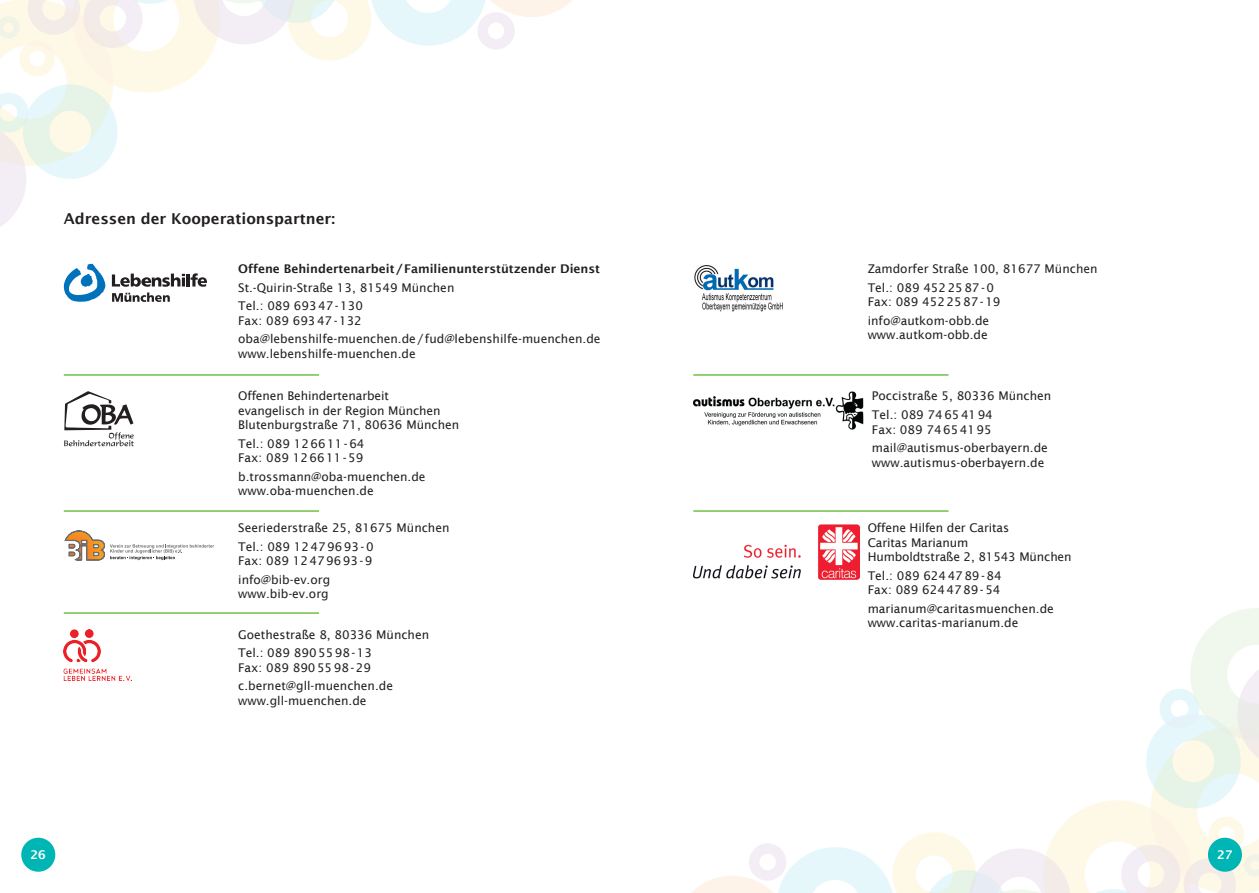
<style>
.page{position:relative;width:1259px;height:893px;background:#fff}
.page>*{position:absolute;margin:0;border:0;box-sizing:border-box;transform-origin:0 0}
.t1{font:600 15px "Lucida Sans";color:#231f20}
.t2{font:12px/18.6px "Lucida Sans";color:#231f20}
.t3{font:600 12px "Lucida Sans";color:#231f20}
.t4{font:600 12px "Lucida Sans";color:#fff}
</style>
<div class="page">
<svg style="left:691px;top:608px;width:568px;height:285px"></svg>
<svg style="left:0;top:0;width:572px;height:227px"></svg>
<div style="left:21px;top:838px;width:34px;height:34px;background:#00b6b5;border-radius:50%"></div>
<div style="left:1208px;top:838px;width:34px;height:34px;background:#00b6b5;border-radius:50%"></div>
<svg style="left:65px;top:531px;width:149px;height:29px"></svg>
<svg style="left:64px;top:264px;width:41px;height:38px"></svg>
<svg style="left:112px;top:273px;width:95px;height:29px"></svg>
<svg style="left:64px;top:391px;width:70px;height:55px"></svg>
<img style="left:64px;top:629px;width:68px;height:51px">
<img style="left:694px;top:265px;width:89px;height:47px">
<hr style="left:64px;top:374px;width:255px;height:2px;background:#70bf47">
<hr style="left:64px;top:510px;width:255px;height:2px;background:#70bf47">
<hr style="left:64px;top:612px;width:255px;height:2px;background:#70bf47">
<hr style="left:693px;top:374px;width:255px;height:2px;background:#70bf47">
<img style="left:693px;top:391px;width:170px;height:38px">
<hr style="left:693px;top:510px;width:255px;height:2px;background:#70bf47">
<img style="left:693px;top:524px;width:166px;height:55px">
<p class="t1" style="left:64px;top:210px;width:273px">Adressen der Kooperationspartner:</p>
<p class="t3" style="left:238px;top:262px;width:363px">Offene Behindertenarbeit/Familienunterstützender Dienst</p>
<p class="t2" style="left:238px;top:278px;width:218px">St.-Quirin-Straße 13, 81549 München<br>Tel. : 089 69347-130</p>
<p class="t2" style="left:238px;top:311px;width:364px">Fax: 089 69347-132<br>oba@lebenshilfe-muenchen.de/ fud@lebenshilfe-muenchen.de</p>
<p class="t2" style="left:238px;top:344px;width:179px">www. lebenshilfe-muenchen.de</p>
<p class="t2" style="left:238px;top:389px;width:223px;line-height:14.4px">Offenen Behindertenarbeit<br>evangelisch in der Region München<br>Blutenburgstraße 71, 80636 München</p>
<p class="t2" style="left:238px;top:436px;width:128px;line-height:14.4px">Tel.: 089 126611-64<br>Fax: 089 126611-59</p>
<p class="t2" style="left:238px;top:469px;width:189px;line-height:14.4px">b.trossmann@oba-muenchen.de www.oba-muenchen.de</p>
<p class="t2" style="left:238px;top:519px;width:213px">Seeriederstraße 25, 81675 München<br>Tel.: 089 12479693-0</p>
<p class="t2" style="left:238px;top:552px;width:136px">Fax: 089 12479693-9 info@bib-ev. org</p>
<p class="t2" style="left:238px;top:585px;width:92px">www. bib-ev. org</p>
<p class="t2" style="left:238px;top:625px;width:192px">Goethestraße 8, 80336 München<br>Tel.: 089 8905598-13</p>
<p class="t2" style="left:238px;top:658px;width:156px">Fax: 089 8905598-29<br>c. bernet@gll-muenchen.de</p>
<p class="t2" style="left:238px;top:691px;width:130px">www.gll-muenchen.de</p>
<p class="t2" style="left:867px;top:259px;width:231px">Zamdorfer Straße 100, 81677 München<br>Tel.: 089 4522587-0</p>
<p class="t2" style="left:867px;top:292px;width:134px">Fax: 089 4522587-19 info@autkom-obb.de</p>
<p class="t2" style="left:867px;top:325px;width:122px">www.autkom-obb.de</p>
<p class="t2" style="left:872px;top:387px;width:181px">Poccistraße 5, 80336 München<br>Tel.: 089 74654194</p>
<p class="t2" style="left:872px;top:420px;width:177px">Fax: 089 74654195 mail@autismus-oberbayern.de</p>
<p class="t2" style="left:872px;top:453px;width:174px">www.autismus-oberbayern.de</p>
<p class="t2" style="left:867px;top:521px;width:205px;line-height:14.4px">Offene Hilfen der Caritas<br>Caritas Marianum<br>Humboldtstraße 2, 81543 München</p>
<p class="t2" style="left:867px;top:568px;width:135px;line-height:14.4px">Tel. : 089 6244789-84<br>Fax: 089 6244789-54</p>
<p class="t2" style="left:867px;top:601px;width:188px;line-height:14.4px">marianum@caritasmuenchen.de www.caritas-marianum.de</p>
<p class="t4" style="left:31px;top:848px;width:17px">26</p>
<p class="t4" style="left:1217px;top:848px;width:17px">27</p>
</div>
